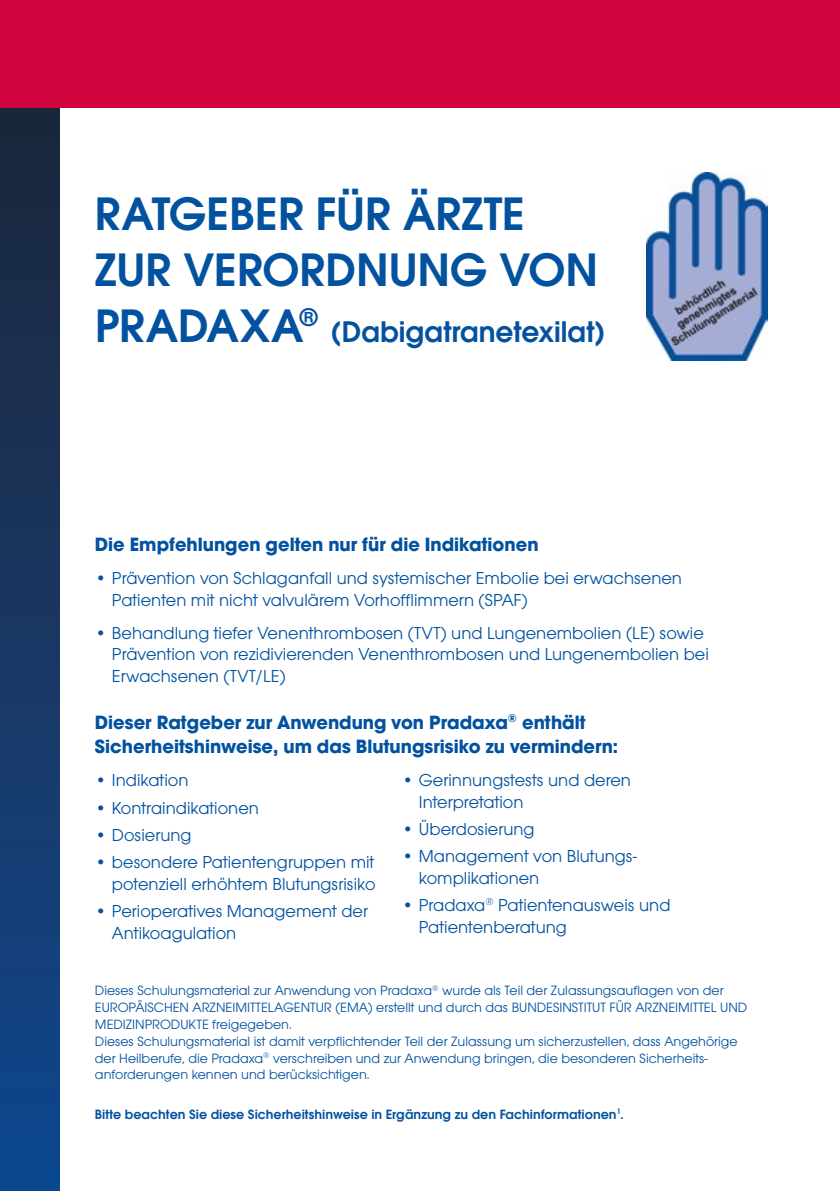
<style>
.page{position:relative;width:840px;height:1191px;background:#fff}
.page>*{position:absolute;margin:0;border:0;box-sizing:border-box;transform-origin:0 0}
.t1{font:600 44px/56px "Avant Garde";color:#0252a0}
.t2{font:600 28px "Avant Garde";color:#0252a0}
.t3{font:700 20px/24px "Avant Garde Gothic Itc T";color:#0252a0}
.t4{font:18px/21.6px "Avant Garde Gothic Itc T";color:#0252a0}
.t5{font:14px/16.8px "Avant Garde Gothic Itc T";color:#0252a0}
.t6{font:600 14px "Avant Garde Gothic Itc T";color:#0252a0}
</style>
<div class="page">
<div style="left:0;top:100px;width:60px;height:1091px;background:linear-gradient(to bottom,#1e2639,#10478e)"></div>
<div style="left:0;top:0;width:839px;height:108px;background:#d0033f"></div>
<img style="left:646px;top:173px;width:121px;height:188px">
<h1 class="t1" style="left:95px;top:185px;width:504px">RATGEBER FÜR ÄRZTE<br>ZUR VERORDNUNG VON<br>PRADAXA<sup>®</sup></h1>
<h2 class="t2" style="left:330px;top:313px;width:277px">(Dabigatranetexilat)</h2>
<p class="t3" style="left:95px;top:532px;width:445px">Die Empfehlungen gelten nur für die Indikationen</p>
<p class="t4" style="left:112px;top:567px;width:571px;text-indent:-17px">• Prävention von Schlaganfall und systemischer Embolie bei erwachsenen<br>Patienten mit nicht valvulärem Vorhofflimmern (SPAF)</p>
<p class="t4" style="left:112px;top:622px;width:598px;text-indent:-17px">• Behandlung tiefer Venenthrombosen (TVT) und Lungenembolien (LE) sowie<br>Prävention von rezidivierenden Venenthrombosen und Lungenembolien bei<br>Erwachsenen (TVT/LE)</p>
<p class="t3" style="left:95px;top:709px;width:524px">Dieser Ratgeber zur Anwendung von Pradaxa<sup>®</sup> enthält<br>Sicherheitshinweise, um das Blutungsrisiko zu vermindern:</p>
<p class="t4" style="left:95px;top:769px;width:95px">• Indikation</p>
<p class="t4" style="left:95px;top:796px;width:165px">• Kontraindikationen</p>
<p class="t4" style="left:95px;top:823px;width:98px">• Dosierung</p>
<p class="t4" style="left:95px;top:851px;width:282px;text-align:right">• besondere Patientengruppen mit potenziell erhöhtem Blutungsrisiko</p>
<p class="t4" style="left:112px;top:900px;width:257px;text-indent:-17px">• Perioperatives Management der<br>Antikoagulation</p>
<p class="t4" style="left:418px;top:769px;width:213px;text-indent:-17px">• Gerinnungstests und deren<br>Interpretation</p>
<p class="t4" style="left:401px;top:818px;width:134px">• Überdosierung</p>
<p class="t4" style="left:418px;top:845px;width:219px;text-indent:-17px">• Management von Blutungs&shy;komplikationen</p>
<p class="t4" style="left:418px;top:894px;width:253px;text-indent:-17px">• Pradaxa<sup>®</sup> Patientenausweis und<br>Patientenberatung</p>
<p class="t5" style="left:95px;top:982px;width:653px">Dieses Schulungsmaterial zur Anwendung von Pradaxa<sup>®</sup> wurde als Teil der Zulassungsauflagen von der EUROPÄISCHEN ARZNEIMITTELAGENTUR (EMA) erstellt und durch das BUNDESINSTITUT FÜR ARZNEIMITTEL UND MEDIZINPRODUKTE freigegeben.<br>Dieses Schulungsmaterial ist damit verpflichtender Teil der Zulassung um sicherzustellen, dass Angehörige der Heilberufe, die Pradaxa<sup>®</sup> verschreiben und zur Anwendung bringen, die besonderen Sicherheits&shy;anforderungen kennen und berücksichtigen.</p>
<p class="t6" style="left:95px;top:1106px;width:530px">Bitte beachten Sie diese Sicherheitshinweise in Ergänzung zu den Fachinformationen<sup>1</sup>.</p>
</div>
